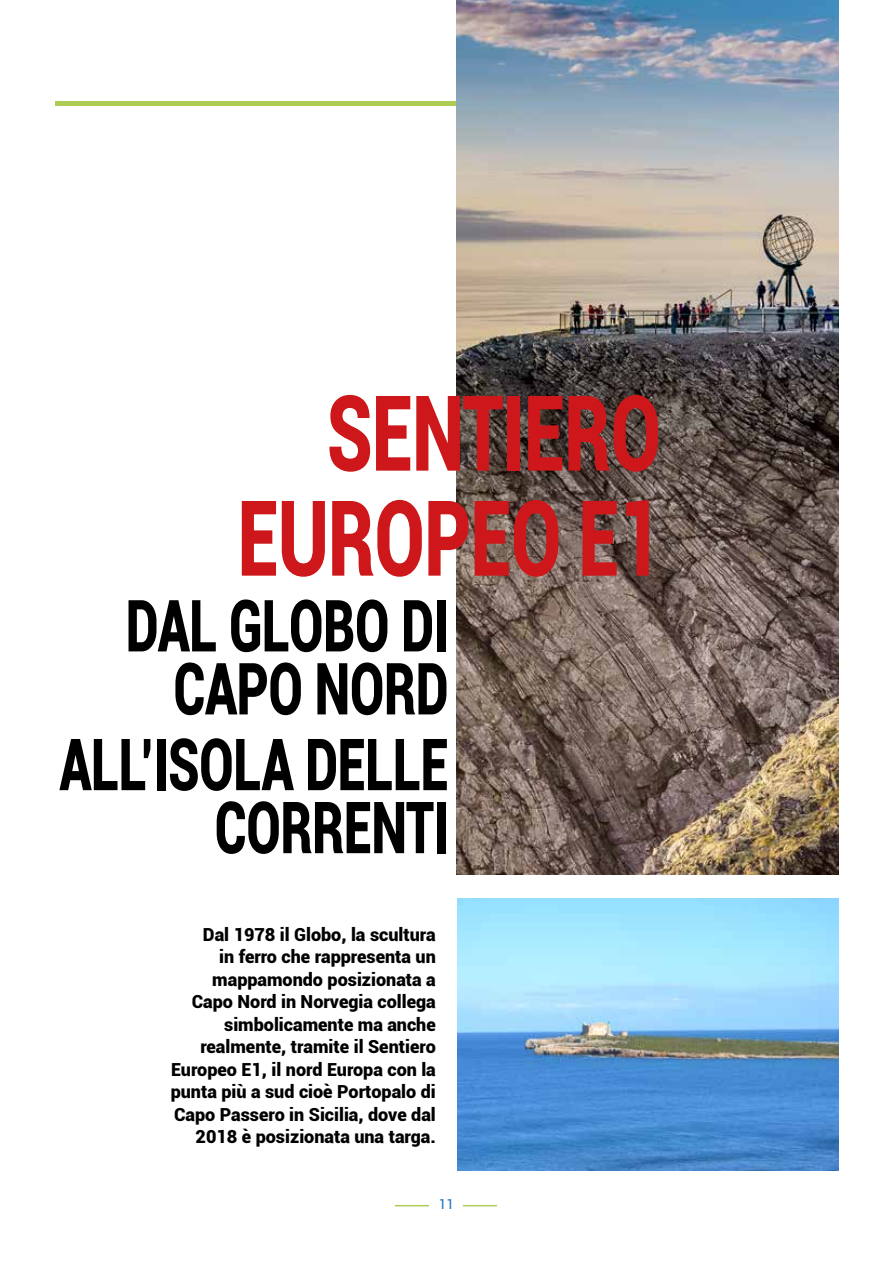
<style>
.page{position:relative;width:893px;height:1263px;background:#fff}
.page>*{position:absolute;margin:0;border:0;box-sizing:border-box;transform-origin:0 0}
.t1{font:900 105px/105px "Roboto";letter-spacing:-.01em;color:#cd171a;text-align:right;scale:.7 1}
.t2{font:900 72px/63px "Roboto";letter-spacing:-.01em;color:#000;text-align:right;scale:.7 1}
.t3{font:900 18px/22.5px "Roboto";color:#000;text-align:right}
.t4{font:13.5px "Roboto";color:#1d71b8}
</style>
<div class="page">
<hr style="left:463px;top:1205px;width:34px;height:1px;background:#aecc53">
<hr style="left:395px;top:1205px;width:34px;height:1px;background:#aecc53">
<div style="left:56px;top:101px;width:783px;height:5px;background:#aecc53"></div>
<img style="left:456px;top:0;width:383px;height:875px">
<img style="left:457px;top:898px;width:382px;height:272px">
<h1 class="t1" style="left:238px;top:376px;width:607px">SENTIERO<br>EUROPEO E1</h1>
<h2 class="t2" style="left:126px;top:591px;width:463px">DAL GLOBO DI<br>CAPO NORD</h2>
<h2 class="t2" style="left:59px;top:730px;width:558px">ALL’ISOLA DELLE<br>CORRENTI</h2>
<p class="t3" style="left:171px;top:922px;width:267px">Dal 1978 il Globo, la scultura<br>in ferro che rappresenta un mappamondo posizionata a<br>Capo Nord in Norvegia collega simbolicamente ma anche realmente, tramite il Sentiero<br>Europeo E1, il nord Europa con la punta più a sud cioè Portopalo di<br>Capo Passero in Sicilia, dove dal<br>2018 è posizionata una targa.</p>
<p class="t4" style="left:439px;top:1195px;width:17px">11</p>
</div>
